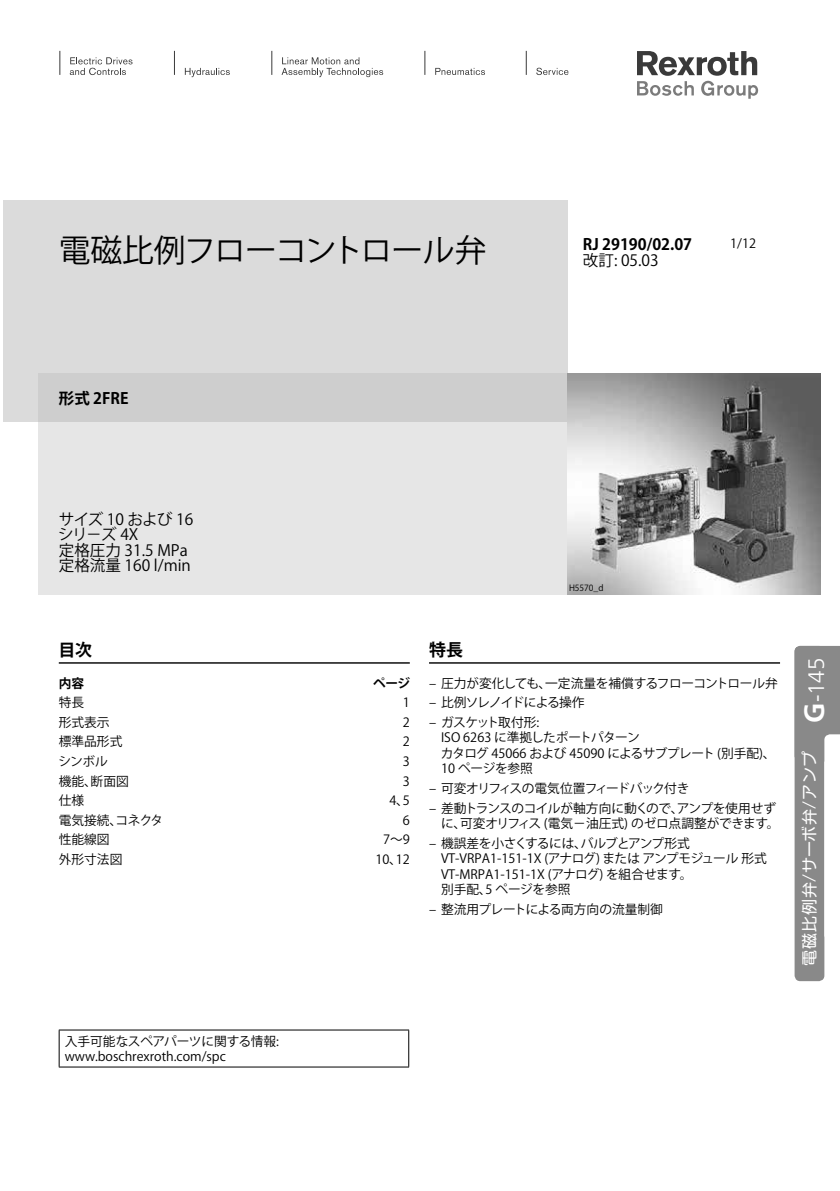
<style>
.page{position:relative;width:840px;height:1191px;background:#fff}
.page>*{position:absolute;margin:0;border:0;box-sizing:border-box;transform-origin:0 0}
.t1{font:31.8px "Koz Go Pro Regular 90 pv RKSJ H";letter-spacing:-.03em;color:#000}
.t2{font:17px "Koz Go Pro Bold 90 pv RKSJ H";color:#000}
.t3{font:16px "Shin M Go Pr 6";letter-spacing:.04em;color:#fff}
.t4{font:15.6px/15.6px "Koz Go Pro Regular 90 pv RKSJ H";color:#000}
.t5{font:15.6px "Koz Go Pro Bold 90 pv RKSJ H";color:#000}
.t6{font:12.8px/15.6px "Koz Go Pro Regular 90 pv RKSJ H";letter-spacing:-.01em;color:#000}
.t7{font:12.8px/19.6px "Koz Go Pro Regular 90 pv RKSJ H";letter-spacing:-.04em;color:#000}
.t8{font:12.8px/19.6px "Koz Go Pro Regular 90 pv RKSJ H";letter-spacing:-.03em;color:#000}
.t9{font:12.8px "Koz Go Pro Bold 90 pv RKSJ H";color:#000}
.t10{font:8.4px "Koz Go Pro Regular 90 pv RKSJ H";color:#000}
.s1{font-family:"Frutiger";font-weight:700;font-size:28px}
.s2{font-family:"Frutiger";font-weight:300;font-size:22.4px}
</style>
<div class="page">
<div style="left:3px;top:200px;width:564px;height:221px;background:#dbdbdb"></div>
<div style="left:38px;top:374px;width:529px;height:220px;background:#e6e6e6"></div>
<div style="left:38px;top:374px;width:529px;height:48px;background:#cecece"></div>
<svg style="left:637px;top:51px;width:120px;height:48px"></svg>
<svg style="left:281px;top:57px;width:102px;height:20px"></svg>
<svg style="left:271px;top:51px;width:1px;height:24px"></svg>
<svg style="left:525px;top:51px;width:1px;height:24px"></svg>
<svg style="left:536px;top:68px;width:32px;height:7px"></svg>
<svg style="left:424px;top:51px;width:1px;height:24px"></svg>
<svg style="left:435px;top:68px;width:50px;height:7px"></svg>
<svg style="left:174px;top:51px;width:1px;height:24px"></svg>
<svg style="left:185px;top:68px;width:45px;height:9px"></svg>
<svg style="left:59px;top:51px;width:1px;height:24px"></svg>
<svg style="left:70px;top:57px;width:62px;height:18px"></svg>
<img style="left:567px;top:374px;width:252px;height:220px">
<hr style="left:59px;top:1029px;width:350px;height:1px;background:#000">
<hr style="left:59px;top:1030px;width:1px;height:36px;background:#000">
<hr style="left:408px;top:1030px;width:1px;height:36px;background:#000">
<hr style="left:59px;top:1066px;width:350px;height:1px;background:#000">
<hr style="left:59px;top:662px;width:350px;height:1px;background:#000">
<hr style="left:429px;top:662px;width:350px;height:1px;background:#000">
<div style="left:794px;top:646px;width:29px;height:335px;background:#898989;border-radius:6px"></div>
<svg style="left:794px;top:646px;width:45px;height:294px"></svg>
<h1 class="t1" style="left:59px;top:230px;width:429px">電磁比例フローコントロール弁</h1>
<p class="t5" style="left:582px;top:234px;width:111px">RJ 29190/02.07</p>
<p class="t4" style="left:582px;top:253px;width:77px">改訂: 05.03</p>
<p class="t6" style="left:729px;top:236px;width:27px">1/12</p>
<p class="t5" style="left:59px;top:388px;width:71px">形式 2FRE</p>
<p class="t4" style="left:58px;top:511px;width:136px">サイズ 10 および 16シリ－ズ 4X<br>定格圧力 31.5 MPa定格流量 160 l/min</p>
<p class="t10" style="left:568px;top:582px;width:36px">H5570_d</p>
<h2 class="t2" style="left:58px;top:639px;width:35px">目次</h2>
<p class="t9" style="left:59px;top:675px;width:27px">内容</p>
<p class="t9" style="left:373px;top:675px;width:38px">ページ</p>
<p class="t6" style="left:59px;top:695px;width:27px">特長</p>
<p class="t6" style="left:402px;top:695px;width:9px">1</p>
<p class="t6" style="left:59px;top:714px;width:52px">形式表示</p>
<p class="t6" style="left:402px;top:714px;width:9px">2</p>
<p class="t6" style="left:59px;top:734px;width:65px">標準品形式</p>
<p class="t6" style="left:402px;top:734px;width:9px">2</p>
<p class="t6" style="left:58px;top:754px;width:51px">シンボル</p>
<p class="t6" style="left:402px;top:754px;width:9px">3</p>
<p class="t6" style="left:59px;top:773px;width:71px">機能、断面図</p>
<p class="t6" style="left:402px;top:773px;width:9px">3</p>
<p class="t6" style="left:59px;top:793px;width:27px">仕様</p>
<p class="t6" style="left:389px;top:793px;width:22px">4、5</p>
<p class="t6" style="left:59px;top:812px;width:106px">電気接続、コネクタ</p>
<p class="t6" style="left:402px;top:812px;width:9px">6</p>
<p class="t6" style="left:59px;top:832px;width:52px">性能線図</p>
<p class="t6" style="left:383px;top:832px;width:28px">7～9</p>
<p class="t6" style="left:59px;top:851px;width:65px">外形寸法図</p>
<p class="t6" style="left:375px;top:851px;width:36px">10、12</p>
<h2 class="t2" style="left:429px;top:639px;width:35px">特長</h2>
<p class="t7" style="left:429px;top:673px;width:350px">‒ 圧力が変化しても、一定流量を補償するフローコントロール弁‒ 比例ソレノイドによる操作<br>‒ ガスケット取付形:</p>
<p class="t6" style="left:440px;top:730px;width:336px">ISO 6263 に準拠したポートパターン<br>カタログ 45066 および 45090 によるサブプレート (別手配)、<br>10 ページを参照</p>
<p class="t8" style="left:429px;top:779px;width:348px">‒ 可変オリフィスの電気位置フィードバック付き<br>‒ 差動トランスのコイルが軸方向に動くので、アンプを使用せず</p>
<p class="t6" style="left:429px;top:814px;width:352px;line-height:19.6px;text-indent:12px">に、可変オリフィス (電気－油圧式) のゼロ点調整ができます。‒ 機誤差を小さくするには、バルブとアンプ形式</p>
<p class="t6" style="left:441px;top:851px;width:327px">VT-VRPA1-151-1X (アナログ) または アンプモジュール 形式<br>VT-MRPA1-151-1X (アナログ) を組合せます。<br>別手配、5 ページを参照</p>
<p class="t6" style="left:429px;top:901px;width:235px">‒ 整流用プレートによる両方向の流量制御</p>
<p class="t3" style="left:796px;top:966px;width:310px;rotate:-90deg">電磁比例弁/サーボ弁/アンプ <span class="s1">G</span><span class="s2">-145</span></p>
<p class="t6" style="left:65px;top:1033px;width:215px">入手可能なスペアパーツに関する情報: www.boschrexroth.com/spc</p>
</div>
